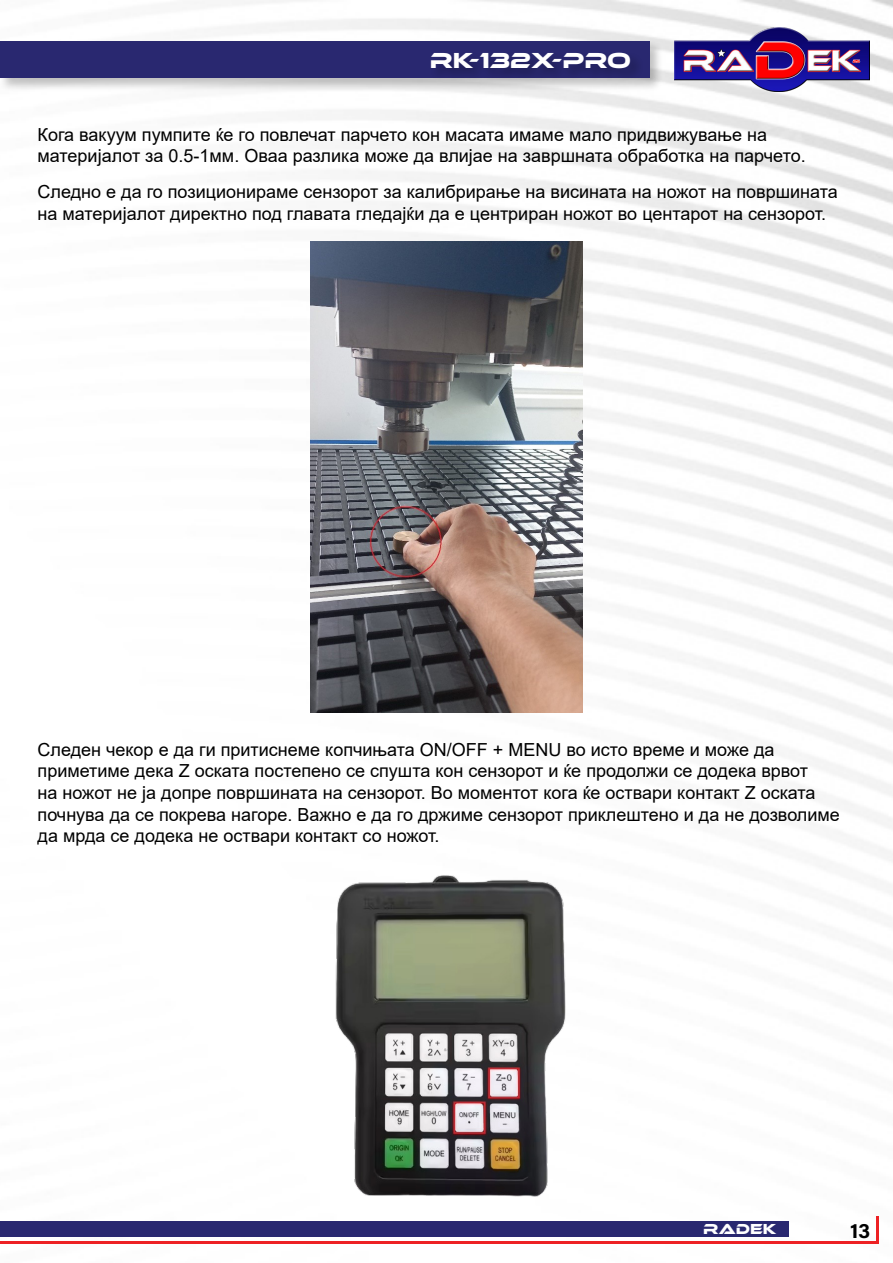
<style>
.page{position:relative;width:893px;height:1263px;background:#fff}
.page>*{position:absolute;margin:0;border:0;box-sizing:border-box;transform-origin:0 0}
.t1{font:22.5px "Ethnocentric Rg";color:#fff}
.t2{font:21px "Acumin Variable Concept";color:#000}
.t3{font:18px/21.6px "Arial";color:#000}
.t4{font:15px "Ethnocentric Rg";color:#fff}
</style>
<div class="page">
<img style="left:0;top:0;width:893px;height:1244px">
<div style="left:0;top:39px;width:663px;height:53px;background:#000;opacity:.25"></div>
<div style="left:0;top:41px;width:649px;height:37px;background:#292870"></div>
<img style="left:674px;top:28px;width:195px;height:63px">
<div style="left:430px;top:51px;width:214px;height:31px;background:#000;opacity:.25"></div>
<div style="left:0;top:1221px;width:789px;height:15px;background:#292870"></div>
<hr style="left:0;top:1241px;width:878px;height:2px;background:#ed2124">
<hr style="left:877px;top:1216px;width:2px;height:27px;background:#ed2124">
<img style="left:311px;top:241px;width:271px;height:472px">
<img style="left:321px;top:864px;width:255px;height:333px">
<p class="t1" style="left:430px;top:47px;width:203px">RK-132X-PRO</p>
<p class="t3" style="left:38px;top:123px;width:770px">Кога вакуум пумпите ќе го повлечат парчето кон масата имаме мало придвижување на материјалот за 0.5-1мм. Оваа разлика може да влијае на завршната обработка на парчето.</p>
<p class="t3" style="left:38px;top:181px;width:802px">Следно е да го позиционираме сензорот за калибрирање на висината на ножот на површината на материјалот директно под главата гледајќи да е центриран ножот во центарот на сензорот.</p>
<p class="t3" style="left:38px;top:738px;width:804px">Следен чекор е да ги притиснеме копчињата ON/OFF + MENU во исто време и може да приметиме дека Z оската постепено се спушта кон сензорот и ќе продолжи се додека врвот<br>на ножот не ја допре површината на сензорот. Во моментот кога ќе оствари контакт Z оската почнува да се покрева нагоре. Важно е да го држиме сензорот приклештено и да не дозволиме да мрда се додека не оствари контакт со ножот.</p>
<p class="t4" style="left:703px;top:1219px;width:75px">RADEK</p>
<p class="t2" style="left:850px;top:1216px;width:22px">13</p>
</div>
